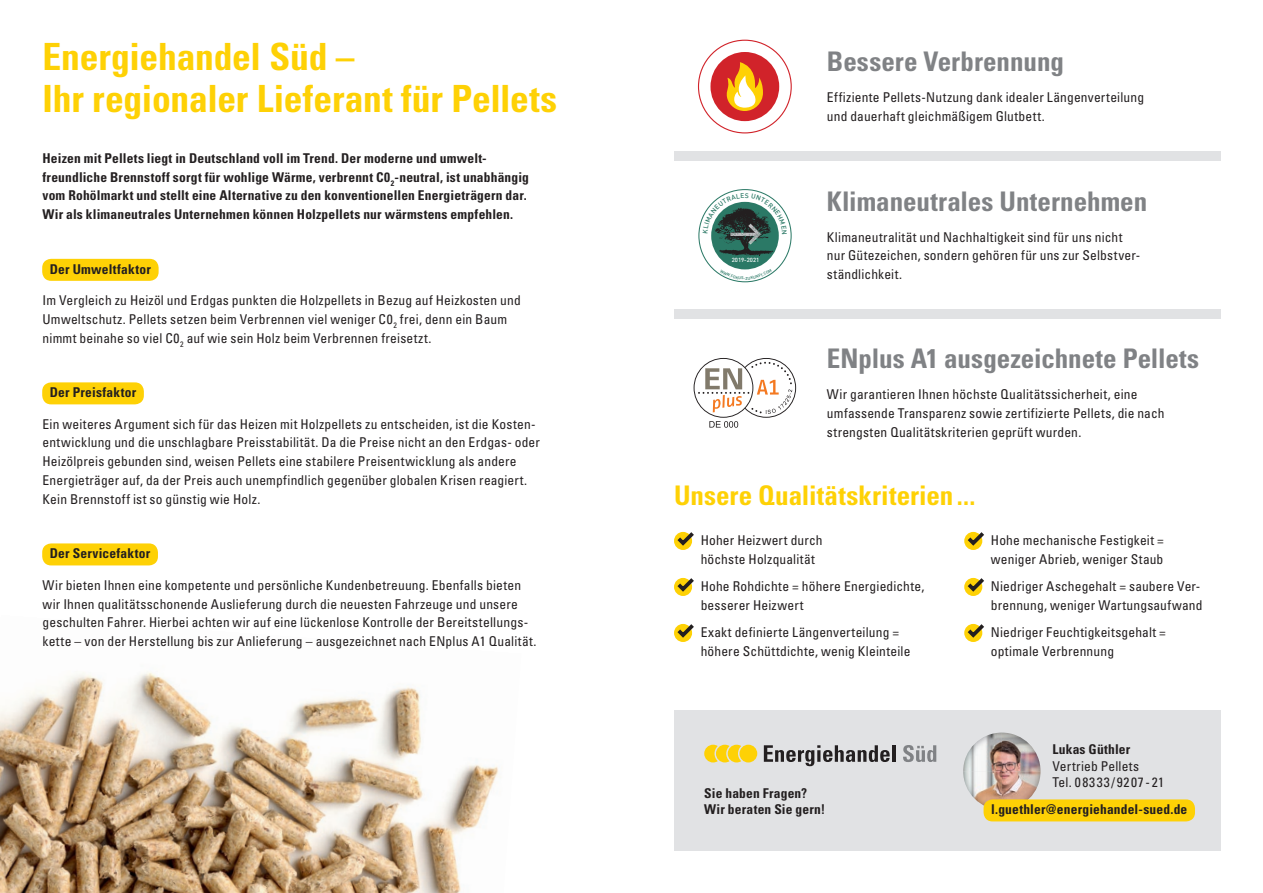
<style>
.page{position:relative;width:1263px;height:893px;background:#fff}
.page>*{position:absolute;margin:0;border:0;box-sizing:border-box;transform-origin:0 0}
.t1{font:700 condensed 37.5px/42px "Univers LT Pro";letter-spacing:-.005em;color:#fed105}
.t2{font:700 condensed 27px "Univers LT Pro";color:#808285}
.t3{font:700 condensed 27px "Univers LT Pro";letter-spacing:.005em;color:#fed105}
.t4{font:condensed 13.5px/18.8px "Univers LT Pro";letter-spacing:.01em;color:#231f20}
.t5{font:700 condensed 13.5px/18.8px "Univers LT Pro";letter-spacing:.015em;color:#231f20}
.t6{font:500 5.85px "DIN";color:#fff}
</style>
<div class="page">
<img style="left:0;top:672px;width:500px;height:221px">
<svg style="left:693px;top:358px;width:103px;height:70px"></svg>
<div style="left:711px;top:202px;width:68px;height:67px;background:#2b7966;border-radius:50%"></div>
<svg style="left:674px;top:532px;width:18px;height:18px"></svg>
<svg style="left:674px;top:531px;width:20px;height:17px"></svg>
<svg style="left:674px;top:578px;width:18px;height:18px"></svg>
<svg style="left:674px;top:577px;width:20px;height:17px"></svg>
<svg style="left:674px;top:624px;width:18px;height:18px"></svg>
<svg style="left:674px;top:623px;width:20px;height:17px"></svg>
<svg style="left:964px;top:532px;width:18px;height:18px"></svg>
<svg style="left:964px;top:531px;width:20px;height:17px"></svg>
<svg style="left:964px;top:578px;width:18px;height:18px"></svg>
<svg style="left:964px;top:577px;width:20px;height:17px"></svg>
<svg style="left:964px;top:624px;width:18px;height:18px"></svg>
<svg style="left:964px;top:623px;width:20px;height:17px"></svg>
<div style="left:42px;top:259px;width:117px;height:22px;background:#fed105;border-radius:9px"></div>
<div style="left:42px;top:382px;width:102px;height:22px;background:#fed105;border-radius:9px"></div>
<div style="left:42px;top:543px;width:116px;height:22px;background:#fed105;border-radius:9px"></div>
<div style="left:674px;top:710px;width:546px;height:140px;background:#e1e2e4"></div>
<div style="left:674px;top:151px;width:546px;height:10px;background:#e1e2e4"></div>
<div style="left:674px;top:309px;width:546px;height:10px;background:#e1e2e4"></div>
<svg style="left:704px;top:745px;width:37px;height:17px"></svg>
<div style="left:739px;top:745px;width:18px;height:17px;background:#fed105;border-radius:50%"></div>
<svg style="left:764px;top:745px;width:126px;height:21px"></svg>
<hr style="left:892px;top:745px;width:3px;height:17px;background:#231f20">
<svg style="left:903px;top:745px;width:33px;height:17px"></svg>
<img style="left:963px;top:733px;width:77px;height:72px">
<div style="left:983px;top:799px;width:212px;height:22px;background:#fed105;border-radius:9px"></div>
<div style="left:710px;top:52px;width:69px;height:69px;background:#d1232a;border-radius:50%"></div>
<svg style="left:726px;top:62px;width:37px;height:49px"></svg>
<svg style="left:703px;top:193px;width:84px;height:64px"></svg>
<svg style="left:720px;top:268px;width:52px;height:12px"></svg>
<h1 class="t1" style="left:43px;top:35px;width:516px">Energiehandel Süd –<br>Ihr regionaler Lieferant für Pellets</h1>
<p class="t5" style="left:43px;top:149px;width:488px">Heizen mit Pellets liegt in Deutschland voll im Trend. Der moderne und umwelt&shy;freundliche Brennstoff sorgt für wohlige Wärme, verbrennt C0<sub>2</sub>-neutral, ist unabhängig vom Rohölmarkt und stellt eine Alternative zu den konventionellen Energieträgern dar.<br>Wir als klimaneutrales Unternehmen können Holzpellets nur wärmstens empfehlen.</p>
<p class="t5" style="left:50px;top:259px;width:103px">Der Umweltfaktor</p>
<p class="t4" style="left:43px;top:291px;width:480px">Im Vergleich zu Heizöl und Erdgas punkten die Holzpellets in Bezug auf Heizkosten und<br>Umweltschutz. Pellets setzen beim Verbrennen viel weniger C0<sub>2</sub> frei, denn ein Baum nimmt beinahe so viel C0<sub>2</sub> auf wie sein Holz beim Verbrennen freisetzt.</p>
<p class="t5" style="left:50px;top:383px;width:88px">Der Preisfaktor</p>
<p class="t4" style="left:43px;top:414px;width:499px">Ein weiteres Argument sich für das Heizen mit Holzpellets zu entscheiden, ist die Kosten&shy;entwicklung und die unschlagbare Preisstabilität. Da die Preise nicht an den Erdgas- oder Heizölpreis gebunden sind, weisen Pellets eine stabilere Preisentwicklung als andere Energieträger auf, da der Preis auch unempfindlich gegenüber globalen Krisen reagiert.<br>Kein Brennstoff ist so günstig wie Holz.</p>
<p class="t5" style="left:50px;top:544px;width:102px">Der Servicefaktor</p>
<p class="t4" style="left:43px;top:575px;width:495px">Wir bieten Ihnen eine kompetente und persönliche Kundenbetreuung. Ebenfalls bieten wir Ihnen qualitätsschonende Auslieferung durch die neuesten Fahrzeuge und unsere geschulten Fahrer. Hierbei achten wir auf eine lückenlose Kontrolle der Bereitstellungs&shy;kette – von der Herstellung bis zur Anlieferung – ausgezeichnet nach ENplus A1 Qualität.</p>
<p class="t6" style="left:732px;top:256px;width:29px">2019-2021</p>
<h2 class="t2" style="left:827px;top:45px;width:239px">Bessere Verbrennung</h2>
<p class="t4" style="left:827px;top:88px;width:319px">Effiziente Pellets-Nutzung dank idealer Längenver teilung und dauerhaft gleichmäßigem Glutbett.</p>
<h2 class="t2" style="left:827px;top:184px;width:322px">Klimaneutrales Unternehmen</h2>
<p class="t4" style="left:827px;top:227px;width:315px">Klimaneutralität und Nachhaltigkeit sind für uns nicht nur Gütezeichen, sondern gehören für uns zur Selbstver&shy;ständlichkeit.</p>
<h2 class="t2" style="left:827px;top:342px;width:374px">ENplus A1 ausgezeichnete Pellets</h2>
<p class="t4" style="left:827px;top:385px;width:339px">Wir garantieren Ihnen höchste Qualitätssicherheit, eine umfassende Transparenz sowie zertifizierte Pellets, die nach strengsten Qualitätskriterien geprüft wurden.</p>
<h2 class="t3" style="left:674px;top:479px;width:303px">Unsere Qualitätskriterien ...</h2>
<p class="t4" style="left:701px;top:531px;width:123px">Hoher Heizwert durch höchste Holzqualität</p>
<p class="t4" style="left:701px;top:577px;width:225px">Hohe Rohdichte = höhere Energie dichte, besserer Heizwert</p>
<p class="t4" style="left:701px;top:623px;width:211px">Exakt definierte Längenverteilung = höhere Schüttdichte, wenig Kleinteile</p>
<p class="t4" style="left:991px;top:531px;width:175px">Hohe mechanische Festigkeit = weniger Abrieb, weniger Staub</p>
<p class="t4" style="left:991px;top:577px;width:213px">Niedriger Aschegehalt = saubere Ver&shy;brennung, weniger Wartungsaufwand</p>
<p class="t4" style="left:991px;top:623px;width:177px">Niedriger Feuchtigkeitsgehalt = optimale Verbrennung</p>
<p class="t5" style="left:704px;top:785px;width:123px;line-height:16.5px">Sie haben Fragen?<br>Wir beraten Sie gern!</p>
<p class="t5" style="left:1052px;top:740px;width:79px">Lukas Güthler</p>
<p class="t4" style="left:1052px;top:758px;width:113px;line-height:16.5px">Vertrieb Pellets<br>Tel. 0 83 33 / 92 07 - 21</p>
<p class="t5" style="left:991px;top:800px;width:198px">l.guethler@energiehandel-sued.de</p>
</div>
